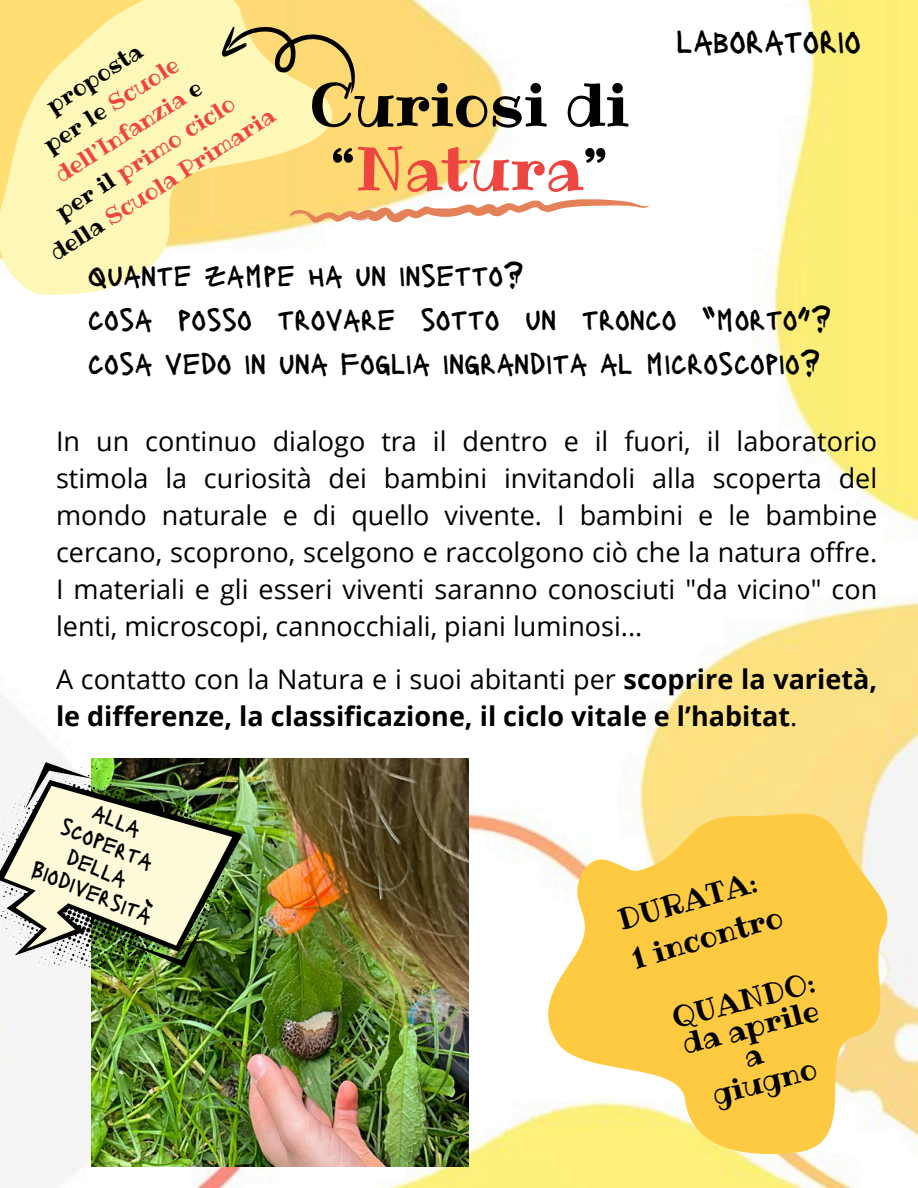
<style>
.page{position:relative;width:918px;height:1188px;background:#fff}
.page>*{position:absolute;margin:0;border:0;box-sizing:border-box;transform-origin:0 0}
.t1{font:60px/64.2px "Ribeye";color:#000;text-align:center}
.t2{font:35.1px "Lacquer";color:#000}
.t3{font:31.5px/43.8px "Lacquer";color:#000}
.t4{font:29.55px/40.5px "Ribeye";color:#000}
.t5{font:29.25px/28.2px "Ribeye";color:#000;text-align:center}
.t6{font:27px/37px "Open Sans";color:#000;text-align:justify}
.t7{font:700 27px/37px "Open Sans";color:#000}
.t8{font:23.85px "Lacquer";color:#000}
.t9{font:22.65px/31.2px "Ribeye";color:#ed4641;text-align:center}
.t10{font:22.65px "Ribeye";color:#000}
.s1{color:#000}
.s2{color:#ed4641}
.s3{font-weight:400}
</style>
<div class="page">
<img style="left:0;top:0;width:918px;height:1188px">
<svg style="left:0;top:0;width:362px;height:381px"></svg>
<img style="left:92px;top:759px;width:377px;height:407px">
<svg style="left:534px;top:800px;width:367px;height:360px;fill:#fdca42"></svg>
<svg style="left:289px;top:199px;width:360px;height:24px"></svg>
<svg style="left:214px;top:0;width:149px;height:131px;background:#edd88b"></svg>
<img style="left:0;top:726px;width:261px;height:302px">
<img style="left:0;top:755px;width:232px;height:253px">
<p class="t2" style="left:676px;top:18px;width:187px">LABORATORIO</p>
<h1 class="t10" style="left:40px;top:94px;width:110px;rotate:-33deg">proposta</h1>
<p class="t9" style="left:32px;top:137px;width:171px;rotate:-33deg"><span class="s1">per le</span> Scuole dell’Infanzia <span class="s1">e</span></p>
<p class="t1" style="left:309px;top:72px;width:321px">Curiosi di “<span class="s2">Natura</span>”</p>
<h3 class="t9" style="left:27px;top:216px;width:263px;rotate:-33deg"><span class="s1">per il</span> primo ciclo <span class="s1">della</span> Scuola Primaria</h3>
<p class="t3" style="left:88px;top:251px;width:745px">QUANTE ZAMPE HA UN INSETTO?<br>COSA POSSO TROVARE SOTTO UN TRONCO “MORTO”?<br>COSA VEDO IN UNA FOGLIA INGRANDITA AL MICROSCOPIO?</p>
<p class="t6" style="left:56px;top:422px;width:823px">In un continuo dialogo tra il dentro e il fuori, il laboratorio stimola la curiosità dei bambini invitandoli alla scoperta del mondo naturale e di quello vivente. I bambini e le bambine cercano, scoprono, scelgono e raccolgono ciò che la natura offre.<br>I materiali e gli esseri viventi saranno conosciuti "da vicino" con lenti, microscopi, cannocchiali, piani luminosi...</p>
<p class="t7" style="left:56px;top:660px;width:823px"><span class="s3">A contatto con la Natura e i suoi abitanti per</span> scoprire la varietà, le differenze, la classificazione, il ciclo vitale e l’habitat<span class="s3">.</span></p>
<h4 class="t8" style="left:100px;top:796px;width:52px;rotate:23deg">ALLA</h4>
<p class="t8" style="left:74px;top:841px;width:64px;rotate:23deg">DELLA</p>
<h4 class="t8" style="left:68px;top:810px;width:100px;rotate:23deg">SCOPERTA</h4>
<p class="t8" style="left:39px;top:853px;width:130px;rotate:23deg">BIODIVERSITÀ</p>
<h2 class="t4" style="left:613px;top:901px;width:160px;rotate:-16deg">DURATA:<br>1 incontro</h2>
<p class="t5" style="left:669px;top:1004px;width:148px;rotate:-14deg">QUANDO: da aprile a<br>giugno</p>
</div>
